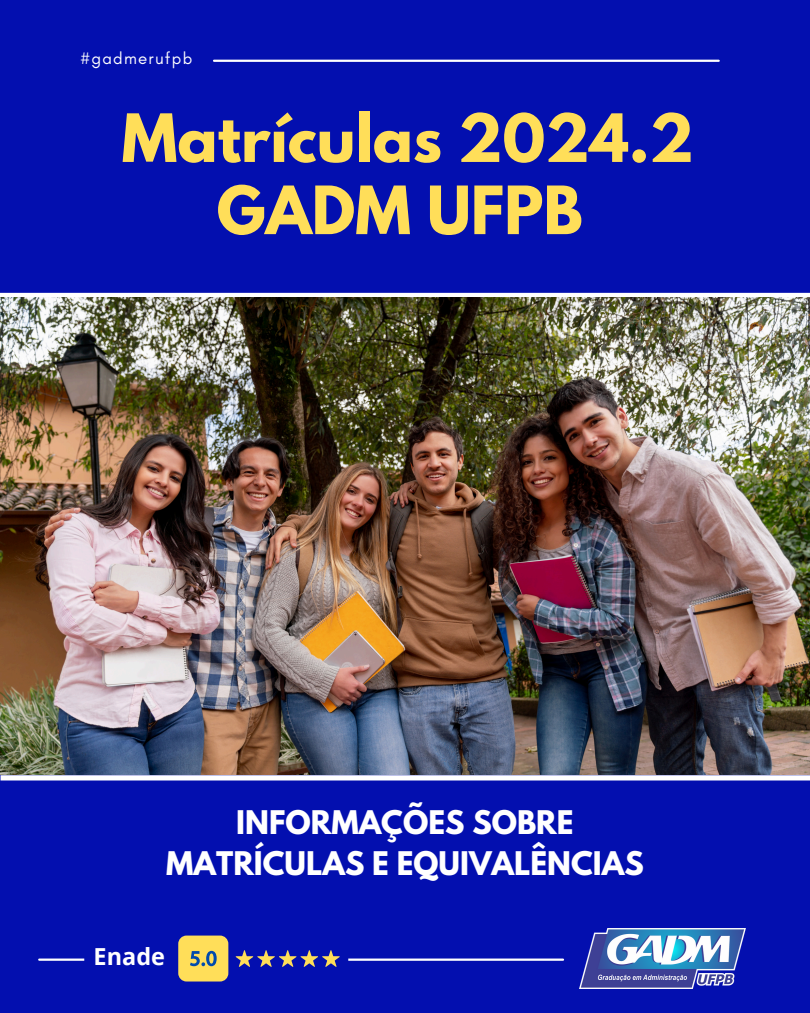
<style>
.page{position:relative;width:810px;height:1013px;background:#fff}
.page>*{position:absolute;margin:0;border:0;box-sizing:border-box;transform-origin:0 0}
.t1{font:700 58.9px/72.2px "League Spartan";color:#ffde59;text-align:center}
.t2{font:700 28.9px/40.1px "League Spartan";color:#fff;text-align:center}
.t3{font:700 23.5px "Open Sans";color:#fff}
.t4{font:16.8px "Glacial Indifference";letter-spacing:.075em;color:#fff}
</style>
<div class="page">
<div style="left:0;top:0;width:810px;height:1012px;background:#030faf"></div>
<img style="left:580px;top:928px;width:166px;height:60px">
<hr style="left:214px;top:60px;width:505px;height:2px;background:#fff">
<div style="left:0;top:293px;width:810px;height:5px;background:#fff"></div>
<hr style="left:39px;top:958px;width:524px;height:2px;background:#fff">
<div style="left:168px;top:942px;width:180px;height:32px;background:#030faf;border-radius:8px"></div>
<div style="left:178px;top:935px;width:50px;height:46px;background:#ffde59;border-radius:8px"></div>
<svg style="left:236px;top:950px;width:104px;height:17px"></svg>
<svg style="left:190px;top:950px;width:27px;height:16px"></svg>
<div style="left:84px;top:935px;width:90px;height:42px;background:#030faf;border-radius:10px"></div>
<div style="left:1px;top:775px;width:809px;height:5px;background:#fff"></div>
<img style="left:0;top:297px;width:810px;height:477px">
<h3 class="t4" style="left:81px;top:48px;width:113px">#gadmerufpb</h3>
<h1 class="t1" style="left:122px;top:110px;width:574px">Matrículas 2024.2<br>GADM UFPB</h1>
<p class="t2" style="left:166px;top:806px;width:479px">INFORMAÇÕES SOBRE<br>MATRÍCULAS E EQUIVALÊNCIAS</p>
<p class="t3" style="left:94px;top:940px;width:73px">Enade</p>
</div>
